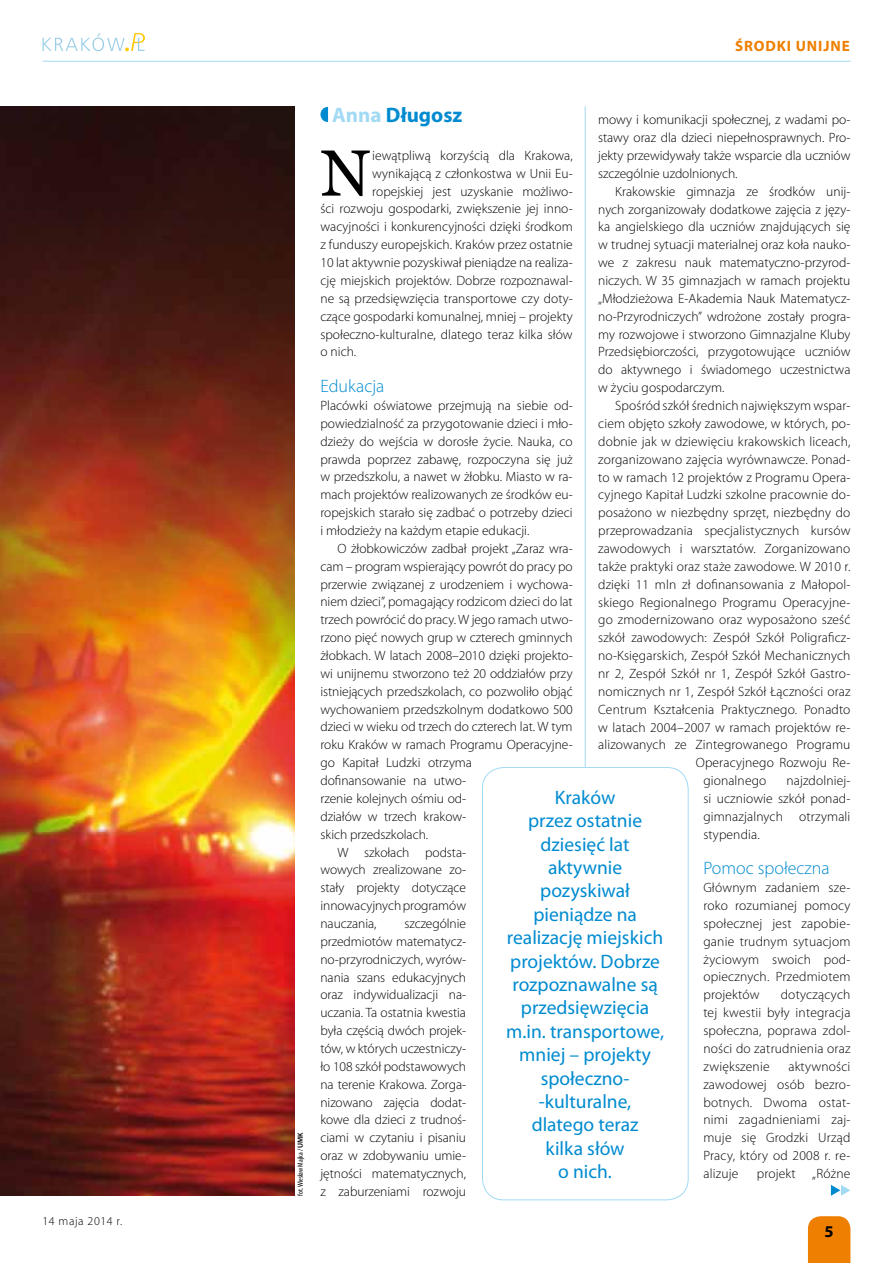
<style>
.page{position:relative;width:893px;height:1263px;background:#fff}
.page>*{position:absolute;margin:0;border:0;box-sizing:border-box;transform-origin:0 0}
.t1{font:65.1px "Georgia";color:#000}
.t2{font:700 21px "Myriad Pro";color:#008bd0}
.t3{font:19.5px/23.4px "Myriad Pro";color:#008bd0;text-align:center}
.t4{font:300 18px "Myriad Pro";color:#008bd0}
.t5{font:700 16.5px "Myriad Pro";color:#000}
.t6{font:700 15px "Myriad Pro";color:#ee7f00}
.t7{font:300 13.5px/17.9px "Myriad Pro";color:#000;text-align:justify}
.t8{font:300 12px "Myriad Pro";letter-spacing:.05em;color:#000}
.t9{font:condensed 7.5px "Myriad Pro";color:#000}
.s1{font-weight:600;font-stretch:normal}
.s2{color:#a2daf4}
</style>
<div class="page">
<div style="left:808px;top:1216px;width:42px;height:47px;background:#ee7f00"></div>
<hr style="left:43px;top:61px;width:807px;height:1px;background:#a2daf4">
<svg style="left:43px;top:33px;width:102px;height:18px"></svg>
<img style="left:0;top:106px;width:295px;height:1089px">
<svg style="left:831px;top:1185px;width:19px;height:11px"></svg>
<svg style="left:320px;top:107px;width:8px;height:15px"></svg>
<hr style="left:585px;top:106px;width:1px;height:1090px;background:#a2daf4">
<div style="left:482px;top:767px;width:206px;height:433px;background:#fff;border-radius:21px"></div>
<div style="left:482px;top:767px;width:207px;height:433px;border:1px solid #a2daf4;border-radius:21px"></div>
<p class="t8" style="left:43px;top:1213px;width:81px">14 maja 2014 r.</p>
<p class="t6" style="left:735px;top:36px;width:11px">środki</p>
<p class="t6" style="left:796px;top:36px;width:10px">unijne</p>
<p class="t9" style="left:296px;top:1196px;width:65px;rotate:-90deg">fot. Wiesław Majka / <span class="s1">UMK</span></p>
<h2 class="t2" style="left:332px;top:101px;width:131px"><span class="s2">Anna</span> Długosz</h2>
<h1 class="t1" style="left:320px;top:134px;width:51px">N</h1>
<p class="t7" style="left:372px;top:146px;width:202px">iewątpliwą korzyścią dla Krakowa,</p>
<p class="t7" style="left:598px;top:111px;width:254px">mowy i komunikacji społecznej, z wadami po&shy;stawy oraz dla dzieci niepełnosprawnych. Pro&shy;jekty przewidywały także wsparcie dla uczniów szczególnie uzdolnionych.</p>
<p class="t7" style="left:598px;top:182px;width:254px;text-indent:17px">Krakowskie gimnazja ze środków unij&shy;nych zorganizowały dodatkowe zajęcia z języ&shy;ka angielskiego dla uczniów znajdujących się w trudnej sytuacji materialnej oraz koła nauko&shy;we z zakresu nauk matematyczno-przyrod&shy;niczych. W 35 gimnazjach w ramach projektu „Młodzieżowa E-Akademia Nauk Matematycz&shy;no-Przyrodniczych” wdrożone zostały progra&shy;my rozwojowe i stworzono Gimnazjalne Kluby Przedsiębiorczości, przygotowujące uczniów do aktywnego i świadomego uczestnictwa w życiu gospodarczym.</p>
<p class="t7" style="left:615px;top:396px;width:237px">Spośród szkół średnich największym wspar-</p>
<p class="t7" style="left:598px;top:414px;width:254px">ciem objęto szkoły zawodowe, w których, po-</p>
<p class="t7" style="left:598px;top:432px;width:254px">dobnie jak w dziewięciu krakowskich liceach,</p>
<p class="t7" style="left:598px;top:450px;width:254px">zorganizowano zajęcia wyrównawcze. Ponad-</p>
<p class="t7" style="left:598px;top:468px;width:254px">to w ramach 12 projektów z Programu Opera-</p>
<p class="t7" style="left:598px;top:486px;width:254px">cyjnego Kapitał Ludzki szkolne pracownie do-</p>
<p class="t7" style="left:598px;top:504px;width:254px">posażono w niezbędny sprzęt, niezbędny do</p>
<p class="t7" style="left:598px;top:521px;width:254px">przeprowadzania specjalistycznych kursów</p>
<p class="t7" style="left:598px;top:539px;width:254px">zawodowych i warsztatów. Zorganizowano</p>
<p class="t7" style="left:598px;top:557px;width:254px">także praktyki oraz staże zawodowe. W 2010 r.</p>
<p class="t7" style="left:598px;top:575px;width:254px">dzięki 11 mln zł dofinansowania z Małopol-</p>
<p class="t7" style="left:598px;top:593px;width:254px">skiego Regionalnego Programu Operacyjne-</p>
<p class="t7" style="left:598px;top:611px;width:254px">go zmodernizowano oraz wyposażono sześć</p>
<p class="t7" style="left:598px;top:629px;width:254px">szkół zawodowych: Zespół Szkół Poligraficz-</p>
<p class="t7" style="left:598px;top:647px;width:254px">no-Księgarskich, Zespół Szkół Mechanicznych</p>
<p class="t7" style="left:598px;top:664px;width:254px">nr 2, Zespół Szkół nr 1, Zespół Szkół Gastro-</p>
<p class="t7" style="left:598px;top:682px;width:254px">nomicznych nr 1, Zespół Szkół Łączności oraz</p>
<p class="t7" style="left:598px;top:700px;width:254px">Centrum Kształcenia Praktycznego. Ponadto</p>
<p class="t7" style="left:598px;top:718px;width:254px">w latach 2004–2007 w ramach projektów re-</p>
<p class="t7" style="left:598px;top:736px;width:254px">alizowanych ze Zintegrowanego Programu</p>
<p class="t7" style="left:696px;top:754px;width:156px">Operacyjnego Rozwoju Re-</p>
<p class="t7" style="left:703px;top:772px;width:64px">gionalnego</p>
<p class="t7" style="left:372px;top:164px;width:202px">wynikającą z członkostwa w Unii Eu-</p>
<p class="t7" style="left:372px;top:182px;width:202px">ropejskiej jest uzyskanie możliwo-</p>
<p class="t7" style="left:320px;top:200px;width:254px">ści rozwoju gospodarki, zwiększenie jej inno-</p>
<p class="t7" style="left:320px;top:218px;width:254px">wacyjności i konkurencyjności dzięki środkom</p>
<p class="t7" style="left:320px;top:236px;width:254px">z funduszy europejskich. Kraków przez ostatnie</p>
<p class="t7" style="left:320px;top:253px;width:254px">10 lat aktywnie pozyskiwał pieniądze na realiza-</p>
<p class="t7" style="left:320px;top:271px;width:254px">cję miejskich projektów. Dobrze rozpoznawal-</p>
<p class="t7" style="left:320px;top:289px;width:254px">ne są przedsięwzięcia transportowe czy doty-</p>
<p class="t7" style="left:320px;top:307px;width:254px">czące gospodarki komunalnej, mniej – projekty</p>
<p class="t7" style="left:320px;top:325px;width:254px">społeczno-kulturalne, dlatego teraz kilka słów</p>
<p class="t7" style="left:320px;top:343px;width:37px">o nich.</p>
<h3 class="t4" style="left:320px;top:375px;width:65px">Edukacja</h3>
<p class="t7" style="left:320px;top:396px;width:254px">Placówki oświatowe przejmują na siebie od&shy;powiedzialność za przygotowanie dzieci i mło&shy;dzieży do wejścia w dorosłe życie. Nauka, co prawda poprzez zabawę, rozpoczyna się już w przedszkolu, a nawet w żłobku. Miasto w ra&shy;mach projektów realizowanych ze środków eu&shy;ropejskich starało się zadbać o potrzeby dzieci i młodzieży na każdym etapie edukacji.</p>
<p class="t7" style="left:337px;top:539px;width:237px">O żłobkowiczów zadbał projekt „Zaraz wra-</p>
<p class="t7" style="left:320px;top:557px;width:254px">cam – program wspierający powrót do pracy po</p>
<p class="t7" style="left:320px;top:575px;width:254px">przerwie związanej z urodzeniem i wychowa-</p>
<p class="t7" style="left:320px;top:593px;width:254px">niem dzieci”, pomagający rodzicom dzieci do lat</p>
<p class="t7" style="left:320px;top:611px;width:254px">trzech powrócić do pracy. W jego ramach utwo-</p>
<p class="t7" style="left:320px;top:629px;width:254px">rzono pięć nowych grup w czterech gminnych</p>
<p class="t7" style="left:320px;top:646px;width:254px">żłobkach. W latach 2008–2010 dzięki projekto-</p>
<p class="t7" style="left:320px;top:664px;width:254px">wi unijnemu stworzono też 20 oddziałów przy</p>
<p class="t7" style="left:320px;top:682px;width:254px">istniejących przedszkolach, co pozwoliło objąć</p>
<p class="t7" style="left:320px;top:700px;width:254px">wychowaniem przedszkolnym dodatkowo 500</p>
<p class="t7" style="left:320px;top:718px;width:254px">dzieci w wieku od trzech do czterech lat. W tym</p>
<p class="t7" style="left:320px;top:736px;width:254px">roku Kraków w ramach Programu Operacyjne-</p>
<p class="t7" style="left:320px;top:754px;width:153px">go Kapitał Ludzki otrzyma</p>
<p class="t7" style="left:320px;top:771px;width:147px">dofinansowanie na utwo-</p>
<p class="t7" style="left:320px;top:789px;width:147px">rzenie kolejnych ośmiu od-</p>
<p class="t7" style="left:320px;top:807px;width:147px">działów w trzech krakow-</p>
<p class="t7" style="left:320px;top:825px;width:109px">skich przedszkolach.</p>
<p class="t7" style="left:337px;top:843px;width:130px">W szkołach podsta-</p>
<p class="t7" style="left:320px;top:861px;width:147px">wowych zrealizowane zo-</p>
<p class="t7" style="left:320px;top:879px;width:147px">stały projekty dotyczące</p>
<p class="t7" style="left:320px;top:896px;width:147px">innowacyjnych programów</p>
<p class="t7" style="left:320px;top:914px;width:58px">nauczania,</p>
<p class="t7" style="left:703px;top:772px;width:149px;text-indent:83px">najzdolniej&shy;si uczniowie szkół ponad&shy;gimnazjalnych otrzymali stypendia.</p>
<h3 class="t4" style="left:703px;top:857px;width:128px">Pomoc społeczna</h3>
<p class="t7" style="left:703px;top:879px;width:149px">Głównym zadaniem sze&shy;roko rozumianej pomocy społecznej jest zapobie&shy;ganie trudnym sytuacjom życiowym swoich pod&shy;opiecznych. Przedmiotem projektów</p>
<p class="t3" style="left:506px;top:785px;width:159px">Kraków<br>przez ostatnie dziesięć lat aktywnie pozyskiwał pieniądze na realizację miejskich projektów. Dobrze rozpoznawalne są przedsięwzięcia m.in. transportowe, mniej – projekty społeczno--kulturalne, dlatego teraz<br>kilka słów<br>o nich.</p>
<p class="t7" style="left:320px;top:914px;width:147px;text-indent:84px">szczególnie przedmiotów matematycz&shy;no-przyrodniczych, wyrów&shy;nania szans edukacyjnych oraz indywidualizacji na&shy;uczania. Ta ostatnia kwestia była częścią dwóch projek&shy;tów, w których uczestniczy&shy;ło 108 szkół podstawowych na terenie Krakowa. Zorga&shy;nizowano zajęcia dodat&shy;kowe dla dzieci z trudnoś&shy;ciami w czytaniu i pisaniu oraz w zdobywaniu umie&shy;jętności matematycznych, z zaburzeniami rozwoju</p>
<p class="t7" style="left:703px;top:986px;width:149px;text-indent:77px">dotyczących tej kwestii były integracja społeczna, poprawa zdol&shy;ności do zatrudnienia oraz zwiększenie</p>
<p class="t7" style="left:703px;top:1057px;width:149px;text-indent:85px">aktywności zawodowej osób bezro&shy;botnych. Dwoma ostat&shy;nimi zagadnieniami zaj&shy;muje się Grodzki Urząd Pracy, który od 2008 r. re&shy;alizuje</p>
<p class="t7" style="left:757px;top:1164px;width:95px">projekt „Różne</p>
<p class="t5" style="left:825px;top:1221px;width:11px">5</p>
</div>
